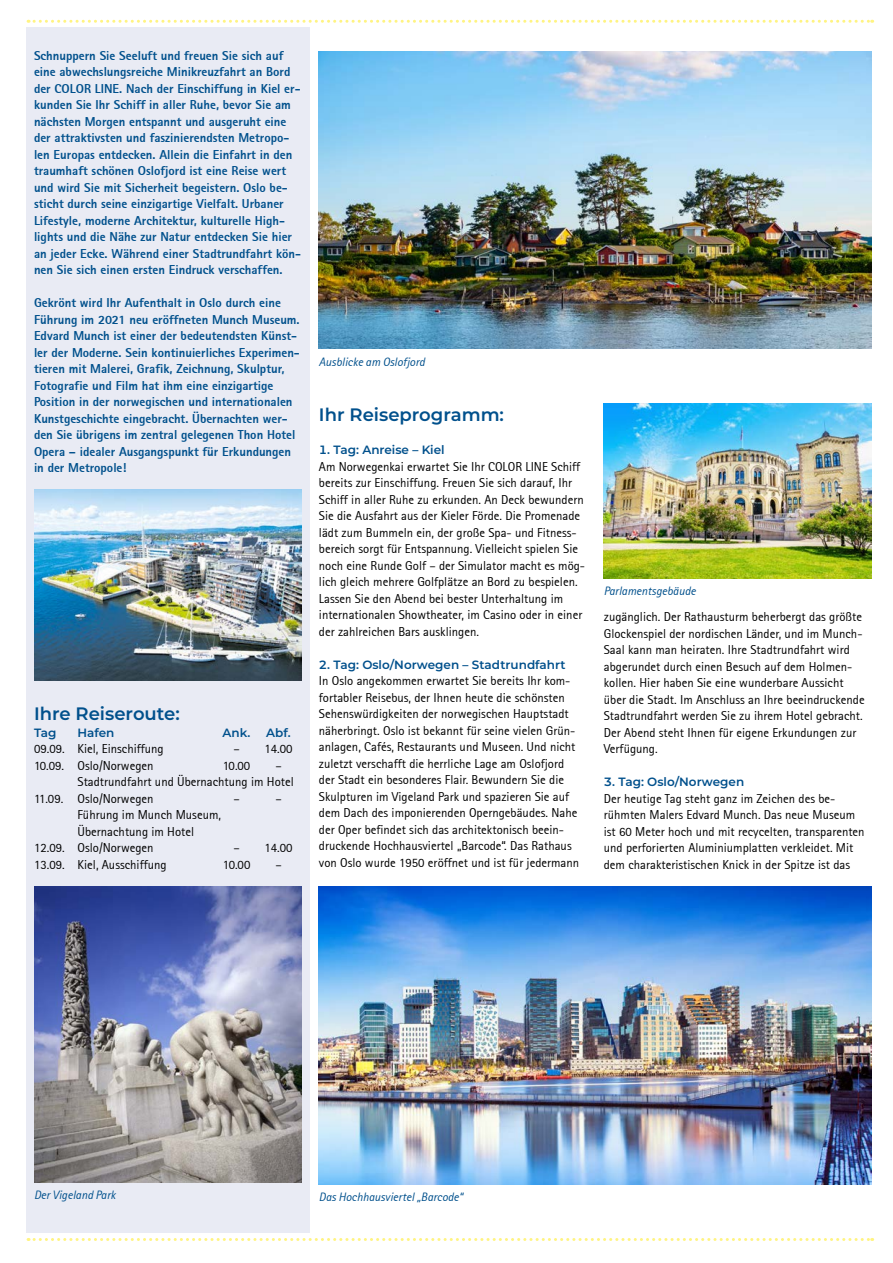
<style>
.page{position:relative;width:893px;height:1263px;background:#fff}
.page>*{position:absolute;margin:0;border:0;box-sizing:border-box;transform-origin:0 0}
.t1{font:600 18px "Montserrat";color:#00508c}
.t2{font:12.75px/16.5px "Rotis Sans Serif";color:#000}
.t3{font:800 12.75px/16.5px "Rotis Sans Serif";color:#00508c}
.t4{font:600 12px "Montserrat";color:#00508c}
.t5{font:italic 12px "Rotis Sans Serif";color:#00508c}
</style>
<div class="page">
<div style="left:27px;top:28px;width:283px;height:1205px;background:#e9ebf4"></div>
<svg style="left:28px;top:20px;width:845px;height:3px"></svg>
<svg style="left:28px;top:1238px;width:845px;height:3px"></svg>
<img style="left:319px;top:51px;width:553px;height:298px">
<img style="left:604px;top:404px;width:268px;height:174px">
<img style="left:34px;top:489px;width:268px;height:191px">
<img style="left:319px;top:887px;width:553px;height:297px">
<img style="left:34px;top:887px;width:268px;height:295px">
<p class="t3" style="left:34px;top:47px;width:269px">Schnuppern Sie Seeluft und freuen Sie sich auf eine abwechslungsreiche Minikreuzfahrt an Bord der COLOR LINE. Nach der Einschiffung in Kiel er&shy;kunden Sie Ihr Schiff in aller Ruhe, bevor Sie am nächsten Morgen entspannt und ausgeruht eine der attraktivsten und faszinierendsten Metropo&shy;len Europas entdecken. Allein die Einfahrt in den traumhaft schönen Oslofjord ist eine Reise wert und wird Sie mit Sicherheit begeistern. Oslo be&shy;sticht durch seine einzigartige Vielfalt. Urbaner Lifestyle, moderne Architektur, kulturelle High&shy;lights und die Nähe zur Natur entdecken Sie hier an jeder Ecke. Während einer Stadtrundfahrt kön&shy;nen Sie sich einen ersten Eindruck verschaffen.</p>
<p class="t3" style="left:34px;top:295px;width:267px">Gekrönt wird Ihr Aufenthalt in Oslo durch eine Führung im 2021 neu eröffneten Munch Museum.<br>Edvard Munch ist einer der bedeutendsten Künst&shy;ler der Moderne. Sein kontinuierliches Experimen&shy;tieren mit Malerei, Grafik, Zeichnung, Skulptur, Fotografie und Film hat ihm eine einzigartige Position in der norwegischen und internationalen Kunstgeschichte eingebracht. Übernachten wer&shy;den Sie übrigens im zentral gelegenen Thon Hotel Opera – idealer Ausgangspunkt für Erkundungen in der Metropole!</p>
<h1 class="t1" style="left:34px;top:701px;width:147px">Ihre Reiseroute:</h1>
<p class="t4" style="left:34px;top:724px;width:24px">Tag</p>
<p class="t4" style="left:78px;top:724px;width:39px">Hafen</p>
<p class="t4" style="left:223px;top:724px;width:29px">Ank.</p>
<p class="t4" style="left:266px;top:724px;width:26px">Abf.</p>
<p class="t2" style="left:34px;top:740px;width:131px">09.09. Kiel, Einschiffung</p>
<p class="t2" style="left:233px;top:740px;width:61px">– 14.00</p>
<p class="t2" style="left:34px;top:757px;width:121px">10.09. Oslo/Norwegen</p>
<p class="t2" style="left:223px;top:757px;width:29px">10.00</p>
<p class="t2" style="left:275px;top:757px;width:8px">–</p>
<p class="t2" style="left:78px;top:773px;width:218px">Stadtrundfahrt und Übernachtung im Hotel</p>
<p class="t2" style="left:34px;top:790px;width:121px">11.09. Oslo/Norwegen</p>
<p class="t2" style="left:233px;top:790px;width:8px">–</p>
<p class="t2" style="left:275px;top:790px;width:8px">–</p>
<p class="t2" style="left:78px;top:806px;width:145px">Führung im Munch Museum,</p>
<p class="t2" style="left:78px;top:823px;width:118px">Übernachtung im Hotel</p>
<p class="t2" style="left:34px;top:839px;width:121px">12.09. Oslo/Norwegen</p>
<p class="t2" style="left:233px;top:839px;width:61px">– 14.00</p>
<p class="t2" style="left:34px;top:856px;width:134px">13.09. Kiel, Ausschiffung</p>
<p class="t2" style="left:223px;top:856px;width:29px">10.00</p>
<p class="t2" style="left:275px;top:856px;width:8px">–</p>
<p class="t5" style="left:319px;top:354px;width:107px">Ausblicke am Oslofjord</p>
<h1 class="t1" style="left:319px;top:402px;width:187px">Ihr Reiseprogramm:</h1>
<p class="t4" style="left:319px;top:442px;width:127px">1. Tag: Anreise – Kiel</p>
<p class="t2" style="left:319px;top:458px;width:268px">Am Norwegenkai erwartet Sie Ihr COLOR LINE Schiff bereits zur Einschiffung. Freuen Sie sich darauf, Ihr Schiff in aller Ruhe zu erkunden. An Deck bewundern Sie die Ausfahrt aus der Kieler Förde. Die Promenade lädt zum Bummeln ein, der große Spa- und Fitness&shy;bereich sorgt für Entspannung. Vielleicht spielen Sie noch eine Runde Golf – der Simulator macht es mög&shy;lich gleich mehrere Golfplätze an Bord zu bespielen.<br>Lassen Sie den Abend bei bester Unterhaltung im internationalen Showtheater, im Casino oder in einer der zahlreichen Bars ausklingen.</p>
<p class="t4" style="left:319px;top:656px;width:248px">2. Tag: Oslo/Norwegen – Stadtrundfahrt</p>
<p class="t2" style="left:319px;top:673px;width:262px">In Oslo angekommen erwartet Sie bereits Ihr kom&shy;fortabler Reisebus, der Ihnen heute die schönsten Sehenswürdigkeiten der norwegischen Hauptstadt näherbringt. Oslo ist bekannt für seine vielen Grün&shy;anlagen, Cafés, Restaurants und Museen. Und nicht zuletzt verschafft die herrliche Lage am Oslofjord der Stadt ein besonderes Flair. Bewundern Sie die Skulpturen im Vigeland Park und spazieren Sie auf dem Dach des imponierenden Operngebäudes. Nahe der Oper befindet sich das architektonisch beein&shy;druckende Hochhausviertel „Barcode“. Das Rathaus von Oslo wurde 1950 eröffnet und ist für jedermann</p>
<p class="t5" style="left:604px;top:584px;width:93px">Parlamentsgebäude</p>
<p class="t2" style="left:604px;top:608px;width:262px">zugänglich. Der Rathausturm beherbergt das größte Glockenspiel der nordischen Länder, und im Munch-Saal kann man heiraten. Ihre Stadtrundfahrt wird abgerundet durch einen Besuch auf dem Holmen&shy;kollen. Hier haben Sie eine wunderbare Aussicht über die Stadt. Im Anschluss an Ihre beeindruckende Stadtrundfahrt werden Sie zu ihrem Hotel gebracht.<br>Der Abend steht Ihnen für eigene Erkundungen zur Verfügung.</p>
<p class="t4" style="left:604px;top:773px;width:142px">3. Tag: Oslo/Norwegen</p>
<p class="t2" style="left:604px;top:790px;width:262px">Der heutige Tag steht ganz im Zeichen des be&shy;rühmten Malers Edvard Munch. Das neue Museum ist 60 Meter hoch und mit recycelten, transparenten und perforierten Aluminiumplatten verkleidet. Mit dem charakteristischen Knick in der Spitze ist das</p>
<p class="t5" style="left:34px;top:1188px;width:83px">Der Vigeland Park</p>
<p class="t5" style="left:319px;top:1190px;width:146px">Das Hochhausviertel „Barcode“</p>
</div>
